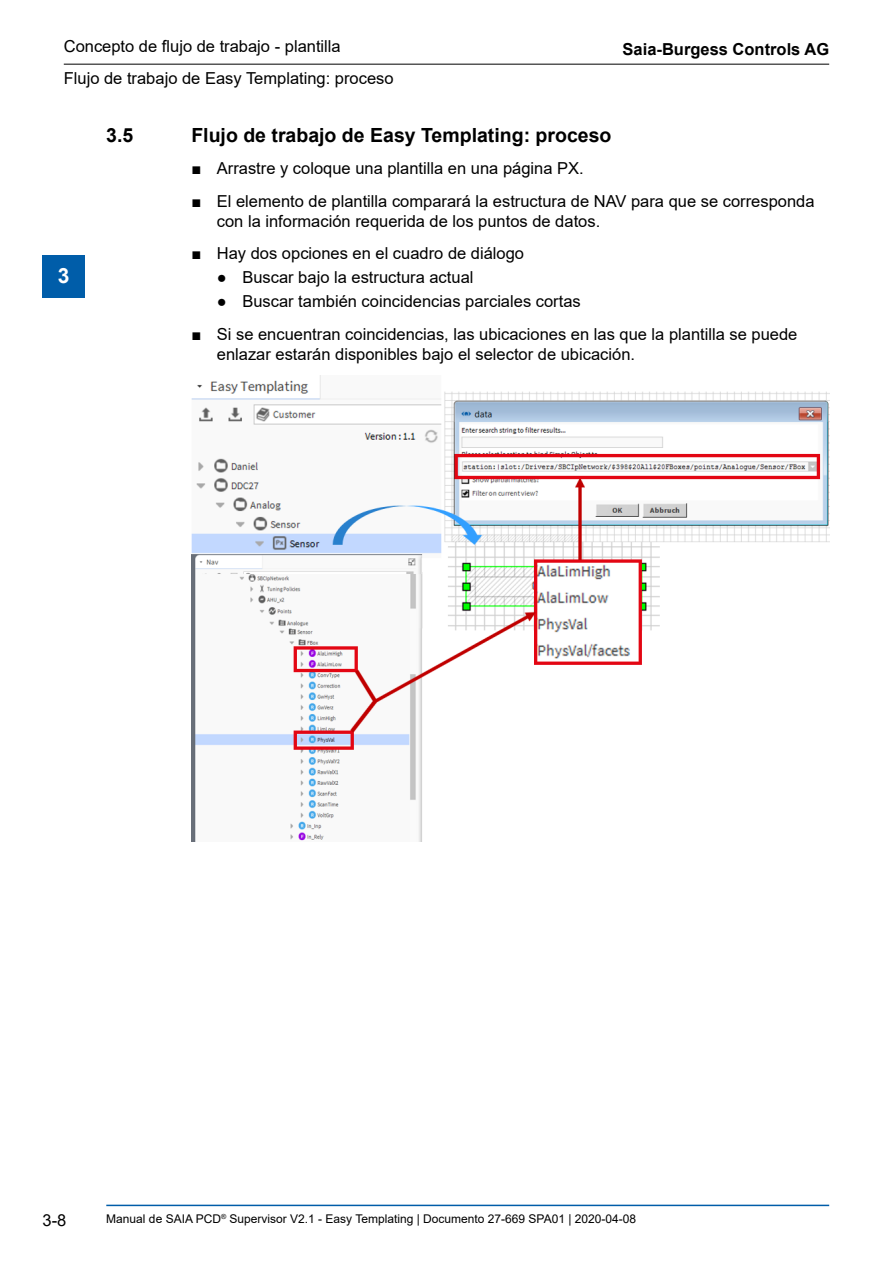
<style>
.page{position:relative;width:893px;height:1263px;background:#fff}
.page>*{position:absolute;margin:0;border:0;box-sizing:border-box;transform-origin:0 0}
.t1{font:700 21px "Arial";color:#fff}
.Ueberschrift_2{font:700 19.5px "Arial";color:#000}
.t2{font:16.5px/19.8px "Arial";color:#000}
.t3{font:700 16.5px "Arial";color:#000}
.t4{font:12px "Arial";color:#000}
</style>
<div class="page">
<hr style="left:64px;top:64px;width:765px;height:1px;background:#000">
<hr style="left:106px;top:1205px;width:723px;height:1px;background:#005da9">
<div style="left:43px;top:255px;width:42px;height:43px;background:#005da9"></div>
<img style="left:191px;top:376px;width:638px;height:465px">
<p class="t2" style="left:64px;top:37px;width:278px">Concepto de flujo de trabajo - plantilla</p>
<p class="t2" style="left:64px;top:68px;width:331px">Flujo de trabajo de Easy Templating: proceso</p>
<p class="t3" style="left:623px;top:37px;width:208px">Saia-Burgess Controls AG</p>
<p class="t1" style="left:58px;top:261px;width:13px">3</p>
<p class="Ueberschrift_2" style="left:106px;top:121px;width:29px">3.5</p>
<p class="Ueberschrift_2" style="left:191px;top:121px;width:422px">Flujo de trabajo de Easy Templating: proceso</p>
<p class="t2" style="left:191px;top:159px;width:394px">■ Arrastre y coloque una plantilla en una página PX.</p>
<p class="t2" style="left:217px;top:191px;width:599px;text-indent:-26px">■ El elemento de plantilla comparará la estructura de NAV para que se corresponda con la información requerida de los puntos de datos.</p>
<p class="t2" style="left:191px;top:243px;width:334px">■ Hay dos opciones en el cuadro de diálogo</p>
<p class="t2" style="left:217px;top:267px;width:258px">● Buscar bajo la estructura actual</p>
<p class="t2" style="left:217px;top:292px;width:365px">● Buscar también coincidencias parciales cortas</p>
<p class="t2" style="left:217px;top:324px;width:582px;text-indent:-26px">■ Si se encuentran coincidencias, las ubicaciones en las que la plantilla se puede enlazar estarán disponibles bajo el selector de ubicación.</p>
<p class="t2" style="left:43px;top:1210px;width:25px">3-8</p>
<p class="t4" style="left:106px;top:1211px;width:531px">Manual de SAIA PCD<sup>®</sup> Supervisor V2.1 - Easy Templating | Documento 27-669 SPA01 | 2020-04-08</p>
</div>
